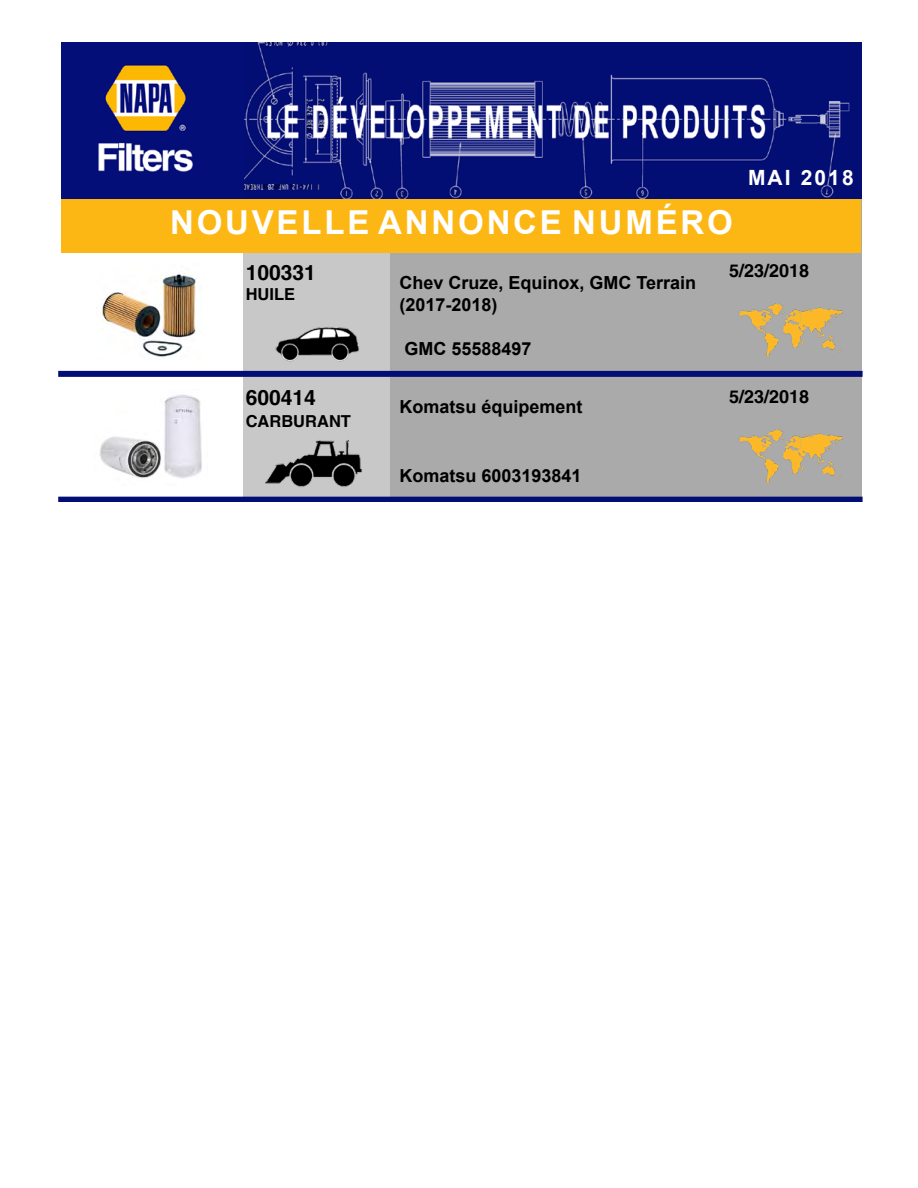
<style>
.page{position:relative;width:918px;height:1188px;background:#fff}
.page>*{position:absolute;margin:0;border:0;box-sizing:border-box;transform-origin:0 0}
.t1{font:700 33px "Arial";letter-spacing:.085em;color:#fff}
.t2{font:700 21px "AG Helvetica";color:#000}
.t3{font:700 21px "Arial";letter-spacing:.1em;color:#fff}
.t4{font:700 18px/21.6px "Arial";color:#000}
.t5{font:700 18px "AG Helvetica";color:#000}
.t6{font:700 16.5px "AG Helvetica";color:#000}
</style>
<div class="page">
<div style="left:243px;top:42px;width:147px;height:1092px;background:#c8c8c8"></div>
<div style="left:390px;top:42px;width:472px;height:1092px;background:#aaa"></div>
<img style="left:102px;top:274px;width:97px;height:84px">
<img style="left:99px;top:394px;width:103px;height:85px">
<div style="left:58px;top:497px;width:805px;height:6px;background:#030e75"></div>
<div style="left:58px;top:371px;width:805px;height:6px;background:#030e75"></div>
<img style="left:738px;top:303px;width:105px;height:54px">
<img style="left:738px;top:429px;width:105px;height:54px">
<img style="left:275px;top:327px;width:84px;height:35px">
<img style="left:265px;top:440px;width:97px;height:48px">
<img style="left:62px;top:42px;width:800px;height:157px">
<div style="left:62px;top:199px;width:799px;height:54px;background:#fdb715"></div>
<div style="left:45px;top:503px;width:828px;height:649px;background:#fff"></div>
<h1 class="t1" style="left:170px;top:200px;width:564px">NOUVELLE ANNONCE NUMÉRO</h1>
<p class="t3" style="left:748px;top:163px;width:107px">MAI 2018</p>
<p class="t2" style="left:246px;top:260px;width:72px">100331</p>
<p class="t6" style="left:246px;top:285px;width:51px">HUILE</p>
<p class="t2" style="left:246px;top:386px;width:72px">600414</p>
<p class="t6" style="left:246px;top:412px;width:107px">CARBURANT</p>
<p class="t4" style="left:399px;top:273px;width:298px">Chev Cruze, Equinox, GMC Terrain (2017-2018)</p>
<p class="t4" style="left:404px;top:338px;width:129px">GMC 55588497</p>
<p class="t4" style="left:399px;top:396px;width:185px">Komatsu équipement</p>
<p class="t4" style="left:399px;top:465px;width:184px">Komatsu 6003193841</p>
<p class="t5" style="left:729px;top:261px;width:82px">5/23/2018</p>
<p class="t5" style="left:729px;top:387px;width:82px">5/23/2018</p>
</div>
